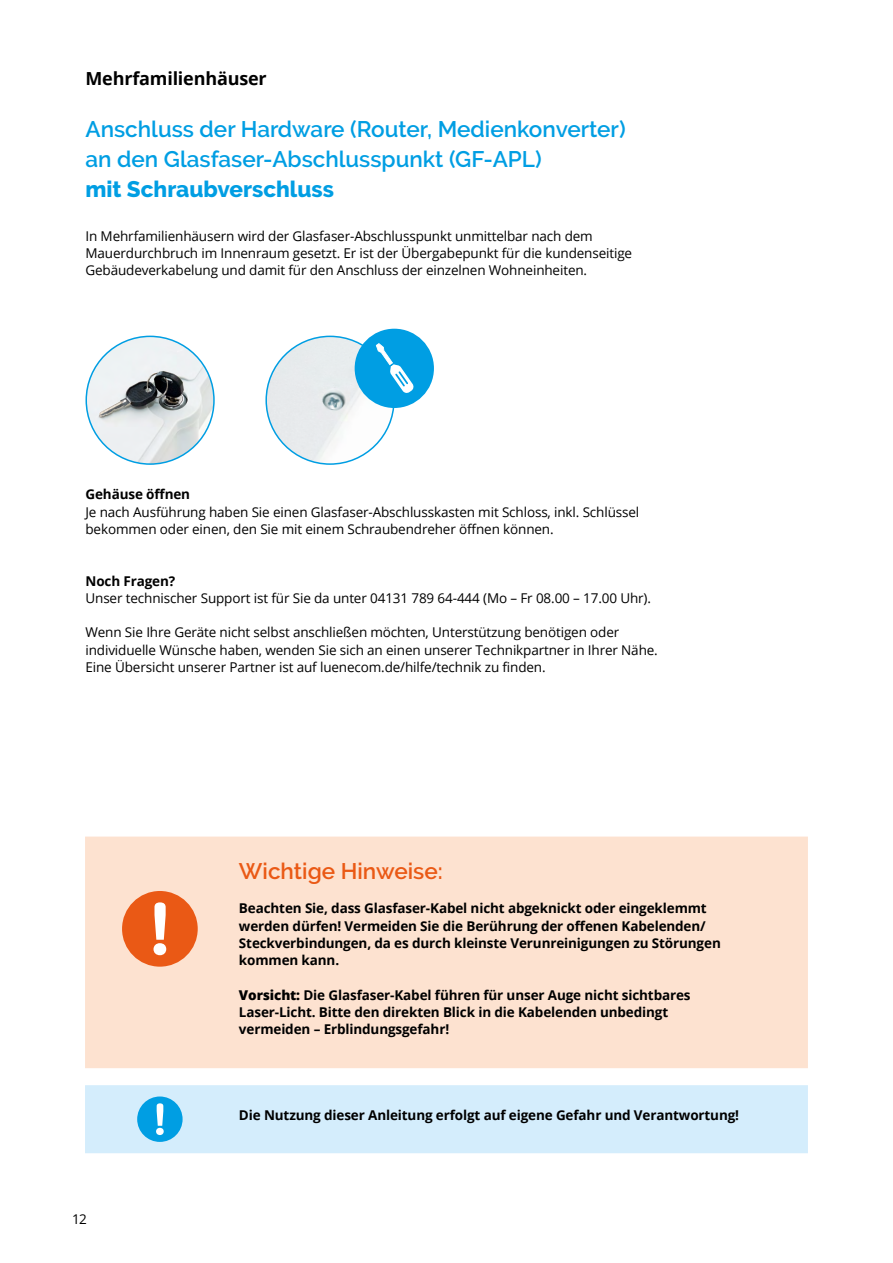
<style>
.page{position:relative;width:893px;height:1263px;background:#fff}
.page>*{position:absolute;margin:0;border:0;box-sizing:border-box;transform-origin:0 0}
.t1{font:600 22.5px/30px "Raleway";color:#009ee3}
.t2{font:800 22.5px "Raleway";color:#009ee3}
.t3{font:600 22.5px "Raleway";color:#ea5915}
.t4{font:700 18px "Open Sans";letter-spacing:-.01em;color:#000}
.t5{font:13.5px/17.2px "Open Sans";letter-spacing:-.01em;color:#000}
.t6{font:700 13.5px/17.2px "Open Sans";letter-spacing:-.01em;color:#000}
.s1{font-weight:800}
</style>
<div class="page">
<div style="left:85px;top:836px;width:723px;height:232px;background:#fde2d0"></div>
<div style="left:85px;top:1085px;width:723px;height:68px;background:#d4edfc"></div>
<div style="left:122px;top:891px;width:76px;height:76px;background:#ea5915;border-radius:50%"></div>
<svg style="left:154px;top:902px;width:12px;height:53px"></svg>
<div style="left:137px;top:1096px;width:46px;height:46px;background:#009ee3;border-radius:50%"></div>
<svg style="left:156px;top:1103px;width:8px;height:32px"></svg>
<img style="left:86px;top:336px;width:128px;height:128px;border-radius:64px">
<img style="left:266px;top:336px;width:128px;height:128px;border-radius:64px">
<div style="left:355px;top:329px;width:79px;height:79px;background:#009ee3;border-radius:50%"></div>
<svg style="left:376px;top:343px;width:38px;height:50px"></svg>
<h2 class="t4" style="left:85px;top:66px;width:183px">Mehrfamilienhäuser</h2>
<h1 class="t1" style="left:85px;top:114px;width:542px">Anschluss der Hardware (Router, Medienkonverter) an den Glasfaser-Abschlusspunkt (GF-APL)</h1>
<h1 class="t2" style="left:85px;top:176px;width:250px">mit Schraubverschluss</h1>
<p class="t5" style="left:85px;top:227px;width:548px">In Mehrfamilienhäusern wird der Glasfaser-Abschlusspunkt unmittelbar nach dem<br>Mauerdurchbruch im Innenraum gesetzt. Er ist der Übergabepunkt für die kundenseitige<br>Gebäudeverkabelung und damit für den Anschluss der einzelnen Wohneinheiten.</p>
<p class="t6" style="left:85px;top:485px;width:106px">Gehäuse öffnen</p>
<p class="t5" style="left:85px;top:503px;width:555px">Je nach Ausführung haben Sie einen Glasfaser-Abschlusskasten mit Schloss, inkl. Schlüssel bekommen oder einen, den Sie mit einem Schraubendreher öffnen können.</p>
<p class="t6" style="left:85px;top:572px;width:91px">Noch Fragen?</p>
<p class="t5" style="left:85px;top:589px;width:567px">Unser technischer Support ist für Sie da unter 04131 789 64-444 (Mo – Fr 08.00 – 17.00 Uhr).</p>
<p class="t5" style="left:85px;top:623px;width:574px">Wenn Sie Ihre Geräte nicht selbst anschließen möchten, Unterstützung benötigen oder individuelle Wünsche haben, wenden Sie sich an einen unserer Technikpartner in Ihrer Nähe.<br>Eine Übersicht unserer Partner ist auf luenecom.de/hilfe/technik zu finden.</p>
<h1 class="t3" style="left:239px;top:858px;width:205px">Wichtige Hinweise:</h1>
<p class="t6" style="left:239px;top:899px;width:483px">Beachten Sie, dass Glasfaser-Kabel nicht abgeknickt oder eingeklemmt werden dürfen! Vermeiden Sie die Berührung der offenen Kabelenden/ Steckverbindungen, da es durch kleinste Verunreinigungen zu Störungen kommen kann.</p>
<p class="t6" style="left:239px;top:986px;width:453px"><span class="s1">Vorsicht:</span> Die Glasfaser-Kabel führen für unser Auge nicht sichtbares<br>Laser-Licht. Bitte den direkten Blick in die Kabelenden unbedingt vermeiden – Erblindungsgefahr!</p>
<p class="t5" style="left:72px;top:1210px;width:16px">12</p>
<p class="t6" style="left:239px;top:1106px;width:502px">Die Nutzung dieser Anleitung erfolgt auf eigene Gefahr und Verantwortung!</p>
</div>
